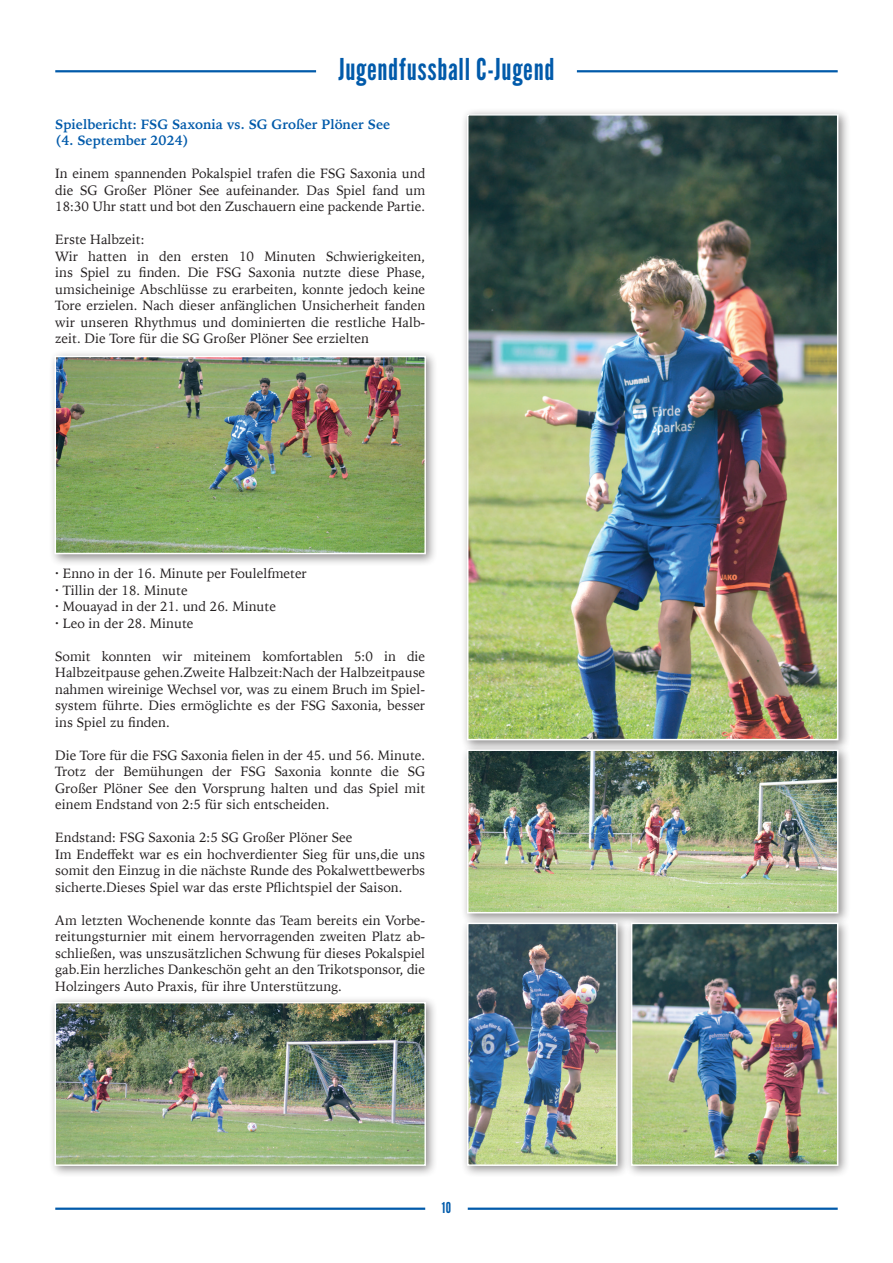
<style>
.page{position:relative;width:893px;height:1263px;background:#fff}
.page>*{position:absolute;margin:0;border:0;box-sizing:border-box;transform-origin:0 0}
.t1{font:30px "League Gothic";letter-spacing:.025em;color:#015aaa}
.t2{font:15px "League Gothic";color:#015aaa}
.t3{font:13.5px/16.5px "Iowan Old Style";color:#231f20;text-align:justify}
.t4{font:700 13.5px/16.5px "Iowan Old Style";color:#015aaa}
</style>
<div class="page">
<hr style="left:55px;top:1207px;width:370px;height:3px;background:#015aaa">
<hr style="left:468px;top:1207px;width:370px;height:3px;background:#015aaa">
<hr style="left:55px;top:70px;width:261px;height:2px;background:#015aaa">
<hr style="left:577px;top:70px;width:261px;height:2px;background:#015aaa">
<div style="left:49px;top:996px;width:389px;height:182px;background:#231f20;opacity:.5"></div>
<img style="left:58px;top:1005px;width:365px;height:158px">
<div style="left:55px;top:1002px;width:371px;height:164px;border:2px solid #fff"></div>
<div style="left:461px;top:743px;width:389px;height:182px;background:#231f20;opacity:.5"></div>
<img style="left:470px;top:752px;width:365px;height:158px">
<div style="left:467px;top:749px;width:371px;height:164px;border:2px solid #fff"></div>
<div style="left:625px;top:917px;width:226px;height:261px;background:#231f20;opacity:.5"></div>
<img style="left:634px;top:926px;width:201px;height:237px">
<div style="left:631px;top:923px;width:207px;height:243px;border:2px solid #fff"></div>
<div style="left:461px;top:917px;width:168px;height:261px;background:#231f20;opacity:.5"></div>
<img style="left:470px;top:926px;width:145px;height:237px">
<div style="left:467px;top:923px;width:151px;height:243px;border:2px solid #fff"></div>
<div style="left:461px;top:108px;width:389px;height:644px;background:#231f20;opacity:.5"></div>
<img style="left:470px;top:117px;width:365px;height:620px">
<div style="left:467px;top:114px;width:371px;height:626px;border:2px solid #fff"></div>
<div style="left:49px;top:350px;width:389px;height:216px;background:#231f20;opacity:.5"></div>
<img style="left:58px;top:359px;width:365px;height:192px">
<div style="left:55px;top:356px;width:371px;height:198px;border:2px solid #fff"></div>
<h1 class="t1" style="left:338px;top:51px;width:218px">Jugendfussball C-Jugend</h1>
<p class="t4" style="left:55px;top:115px;width:337px">Spielbericht: FSG Saxonia vs. SG Großer Plöner See (4. September 2024)</p>
<p class="t3" style="left:55px;top:165px;width:371px">In einem spannenden Pokalspiel trafen die FSG Saxonia und die SG Großer Plöner See aufeinander. Das Spiel fand um 18:30 Uhr statt und bot den Zuschauern eine packende Partie.</p>
<p class="t3" style="left:55px;top:231px;width:371px;text-align:left">Erste Halbzeit:<br>Wir hatten in den ersten 10 Minuten Schwierigkeiten, ins Spiel zu finden. Die FSG Saxonia nutzte diese Phase, umsicheinige Abschlüsse zu erarbeiten, konnte jedoch keine Tore erzielen. Nach dieser anfänglichen Unsicherheit fanden wir unseren Rhythmus und dominierten die restliche Halb&shy;zeit. Die Tore für die SG Großer Plöner See erzielten</p>
<p class="t3" style="left:55px;top:564px;width:253px;text-align:left">· Enno in der 16. Minute per Foulelfmeter · Tillin der 18. Minute<br>· Mouayad in der 21. und 26. Minute<br>· Leo in der 28. Minute</p>
<p class="t3" style="left:55px;top:647px;width:371px">Somit konnten wir miteinem komfortablen 5:0 in die Halbzeitpause gehen.Zweite Halbzeit:Nach der Halbzeitpause nahmen wireinige Wechsel vor, was zu einem Bruch im Spiel&shy;system führte. Dies ermöglichte es der FSG Saxonia, besser ins Spiel zu finden.</p>
<p class="t3" style="left:55px;top:746px;width:371px">Die Tore für die FSG Saxonia fielen in der 45. und 56. Minute.<br>Trotz der Bemühungen der FSG Saxonia konnte die SG Großer Plöner See den Vorsprung halten und das Spiel mit einem Endstand von 2:5 für sich entscheiden.</p>
<p class="t3" style="left:55px;top:828px;width:371px;text-align:left">Endstand: FSG Saxonia 2:5 SG Großer Plöner See<br>Im Endeffekt war es ein hochverdienter Sieg für uns,die uns somit den Einzug in die nächste Runde des Pokalwettbewerbs sicherte.Dieses Spiel war das erste Pflichtspiel der Saison.</p>
<p class="t3" style="left:55px;top:911px;width:371px">Am letzten Wochenende konnte das Team bereits ein Vorbe&shy;reitungsturnier mit einem hervorragenden zweiten Platz ab&shy;schließen, was unszusätzlichen Schwung für dieses Pokalspiel gab.Ein herzliches Dankeschön geht an den Trikotsponsor, die Holzingers Auto Praxis, für ihre Unterstützung.</p>
<p class="t2" style="left:442px;top:1199px;width:11px">10</p>
</div>
